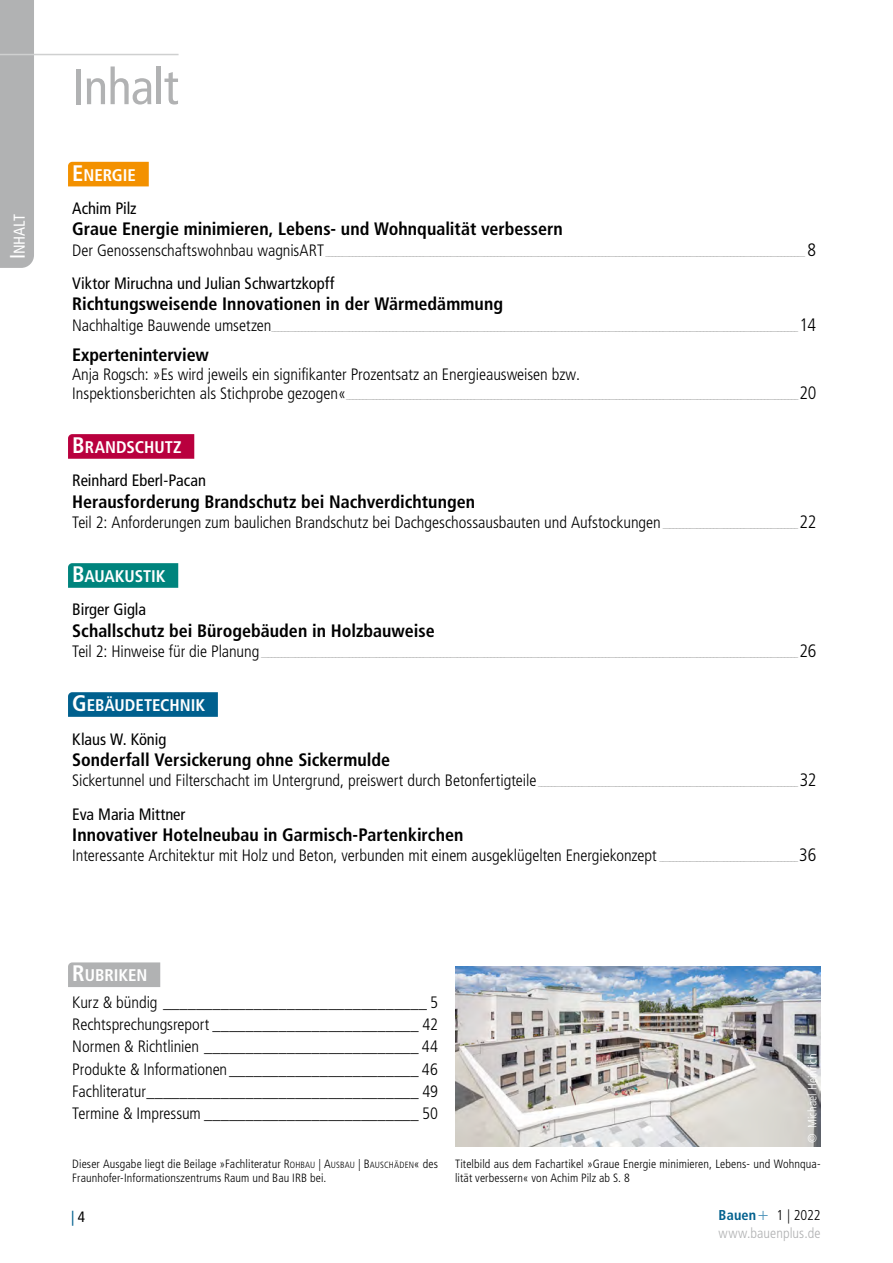
<style>
.page{position:relative;width:893px;height:1263px;background:#fff}
.page>*{position:absolute;margin:0;border:0;box-sizing:border-box;transform-origin:0 0}
.t1{font:condensed 50.25px "Frutiger LT Std";letter-spacing:-.015em;color:#b1b2b3}
.t2{font:700 condensed 18px "Frutiger LT Std";color:#000}
.t3{font:300 condensed 18px "Frutiger LT Std";letter-spacing:-.025em;color:#000}
.Inhalt_Rubrik_grau{font:700 condensed 16.8px "Frutiger LT Std";color:#fff}
.Inhalt_Untertitel_Ru{font:300 condensed 16.5px "Frutiger LT Std";letter-spacing:-.005em;color:#000}
.t4{font:condensed 16.5px "Frutiger LT Std";letter-spacing:-.005em;color:#000}
.t5{font:condensed 15.75px "Frutiger LT Std";color:#fff}
.t6{font:condensed 15px "Frutiger LT Std";color:#00608e}
.t7{font:300 condensed 14.25px/18px "Frutiger LT Std";letter-spacing:.005em;color:#b1b2b3}
.Info_Legende{font:300 condensed 12px/14.4px "Frutiger LT Std";letter-spacing:.01em;color:#000}
.Copyright_grau{font:300 condensed 12px "Frutiger LT Std";letter-spacing:.01em;color:#fff}
.t8{font:300 condensed 7.5px "Frutiger LT Std";color:#868786}
.s1{font-size:21px}
.s2{font-size:22.5px}
.s3{font-size:16.5px;color:#000}
.s4{font-size:7.5px;color:#868786}
.s5{font-size:18px}
.s6{font-style:inherit}
.s7{font-size:9px}
.s8{color:#000}
.s9{font-weight:700;color:#00608e}
.s10{font-size:18px;color:#4891b9}
</style>
<div class="page">
<div style="left:0;top:0;width:34px;height:268px;background:#b1b2b3"></div>
<hr style="left:0;top:54px;width:179px;height:1px;background:#cfd0d0">
<img style="left:455px;top:966px;width:366px;height:180px">
<div style="left:68px;top:962px;width:92px;height:25px;background:#b1b2b3"></div>
<div style="left:68px;top:162px;width:81px;height:24px;background:#f39100"></div>
<svg style="left:68px;top:434px;width:126px;height:25px;background:#ba0441"></svg>
<svg style="left:68px;top:563px;width:110px;height:25px;background:#04857f"></svg>
<svg style="left:68px;top:692px;width:150px;height:25px;background:#04628f"></svg>
<h3 class="t5" style="left:10px;top:259px;width:47px;rotate:-90deg"><span class="s1">I</span>nhalt</h3>
<h1 class="t1" style="left:72px;top:57px;width:108px">Inhalt</h1>
<p class="Inhalt_Rubrik_grau" style="left:72px;top:165px;width:65px"><span class="s2">E</span>NERGIE</p>
<p class="t4" style="left:72px;top:199px;width:66px">Achim Pilz</p>
<p class="t2" style="left:72px;top:218px;width:492px">Graue Energie minimieren, Lebens- und Wohnqualität verbessern</p>
<p class="t8" style="left:72px;top:249px;width:734px"><span class="s3">Der Genossenschaftswohnbau wagnisART</span> ______________________________________________________________________________________________________________________________________________</p>
<p class="t3" style="left:807px;top:239px;width:10px">8</p>
<p class="t4" style="left:72px;top:274px;width:264px">Viktor Miruchna und Julian Schwartzkopff</p>
<p class="t2" style="left:72px;top:293px;width:432px">Richtungsweisende Innovationen in der Wärmedämmung</p>
<p class="t8" style="left:72px;top:324px;width:727px"><span class="s3">Nachhaltige Bauwende umsetzen</span>____________________________________________________________________________________________________________________________________________________________</p>
<p class="t3" style="left:800px;top:314px;width:18px">14</p>
<p class="t2" style="left:72px;top:344px;width:138px">Experteninterview</p>
<p class="Inhalt_Untertitel_Ru" style="left:72px;top:365px;width:509px">Anja Rogsch: »Es wird jeweils ein signifikanter Prozentsatz an Energieausweisen bzw.</p>
<p class="t8" style="left:72px;top:392px;width:728px"><span class="s3">Inspektionsberichten als Stichprobe gezogen«</span>______________________________________________________________________________________________________________________________________</p>
<p class="t3" style="left:799px;top:383px;width:19px">20</p>
<p class="Inhalt_Rubrik_grau" style="left:72px;top:437px;width:111px"><span class="s2">B</span> RANDSCHUTZ</p>
<p class="t4" style="left:72px;top:471px;width:135px">Reinhard Eberl-Pacan</p>
<p class="t2" style="left:72px;top:491px;width:404px">Herausforderung Brandschutz bei Nachverdichtungen</p>
<p class="Inhalt_Untertitel_Ru" style="left:72px;top:513px;width:746px">Teil 2: Anforderungen zum baulichen Brandschutz bei Dachgeschossausbauten und Aufstockungen <span class="s4">________________________________________</span> <span class="s5">22</span></p>
<p class="Inhalt_Rubrik_grau" style="left:72px;top:566px;width:95px"><span class="s2">B</span>AUAKUSTIK</p>
<p class="t4" style="left:72px;top:600px;width:75px">Birger Gigla</p>
<p class="t2" style="left:72px;top:620px;width:364px">Schallschutz bei Bürogebäuden in Holzbauweise</p>
<p class="t8" style="left:72px;top:650px;width:727px"><span class="s3">Teil 2: Hinweise für die Planung</span> _______________________________________________________________________________________________________________________________________________________________</p>
<p class="t3" style="left:799px;top:641px;width:18px">26</p>
<p class="Inhalt_Rubrik_grau" style="left:72px;top:695px;width:134px"><span class="s2">G</span> EBÄUDETECHNIK</p>
<p class="t4" style="left:72px;top:729px;width:96px">Klaus W. König</p>
<p class="t2" style="left:72px;top:749px;width:319px">Sonderfall Versickerung ohne Sickermulde</p>
<p class="t8" style="left:72px;top:779px;width:728px"><span class="s3">Sickertunnel und Filterschacht im Untergrund, preiswert durch Betonfertigteile</span> _____________________________________________________________________________</p>
<p class="t3" style="left:800px;top:770px;width:18px">32</p>
<p class="t4" style="left:72px;top:804px;width:115px">Eva Maria Mittner</p>
<p class="t2" style="left:72px;top:824px;width:393px">Innovativer Hotelneubau in Garmisch-Partenkirchen</p>
<p class="Inhalt_Untertitel_Ru" style="left:72px;top:846px;width:746px">Interessante Architektur mit Holz und Beton, verbunden mit einem ausgeklügelten Energiekonzept <span class="s4">_________________________________________</span><span class="s5">36</span></p>
<p class="Inhalt_Rubrik_grau" style="left:72px;top:966px;width:77px"><span class="s2">R</span>UBRIKEN</p>
<p class="Inhalt_Untertitel_Ru" style="left:72px;top:993px;width:367px">Kurz &amp; bündig ________________________________ 5</p>
<p class="Inhalt_Untertitel_Ru" style="left:72px;top:1015px;width:367px">Rechtsprechungsreport _________________________ 42</p>
<p class="Inhalt_Untertitel_Ru" style="left:72px;top:1037px;width:367px">Normen &amp; Richtlinien __________________________ 44</p>
<p class="Inhalt_Untertitel_Ru" style="left:72px;top:1060px;width:367px">Produkte &amp; Informationen_______________________ 46</p>
<p class="Inhalt_Untertitel_Ru" style="left:72px;top:1082px;width:367px">Fachliteratur_________________________________ 49</p>
<p class="Inhalt_Untertitel_Ru" style="left:72px;top:1104px;width:367px">Termine &amp; Impressum __________________________ 50</p>
<p class="Copyright_grau" style="left:805px;top:1143px;width:91px;rotate:-90deg">© Michael Heinrich</p>
<p class="Info_Legende" style="left:72px;top:1156px;width:367px">Dieser Ausgabe liegt die Beilage »Fachliteratur <span class="s6">R</span><span class="s7">OHBAU</span> | <span class="s6">A</span><span class="s7">USBAU</span> | <span class="s6">B</span><span class="s7">AUSCHÄDEN</span>« des<br>Fraunhofer-Informationszentrums Raum und Bau IRB bei.</p>
<p class="Info_Legende" style="left:455px;top:1156px;width:366px">Titelbild aus dem Fachartikel »Graue Energie minimieren, Lebens- und Wohnqua&shy;lität verbessern« von Achim Pilz ab S. 8</p>
<h3 class="t6" style="left:71px;top:1208px;width:16px">|<span class="s8">4</span></h3>
<h3 class="t7" style="left:719px;top:1207px;width:104px"><span class="s9">Bauen</span><span class="s10">+</span> <span class="s8">1 | 2022 </span>www.bauenplus.de</h3>
</div>
